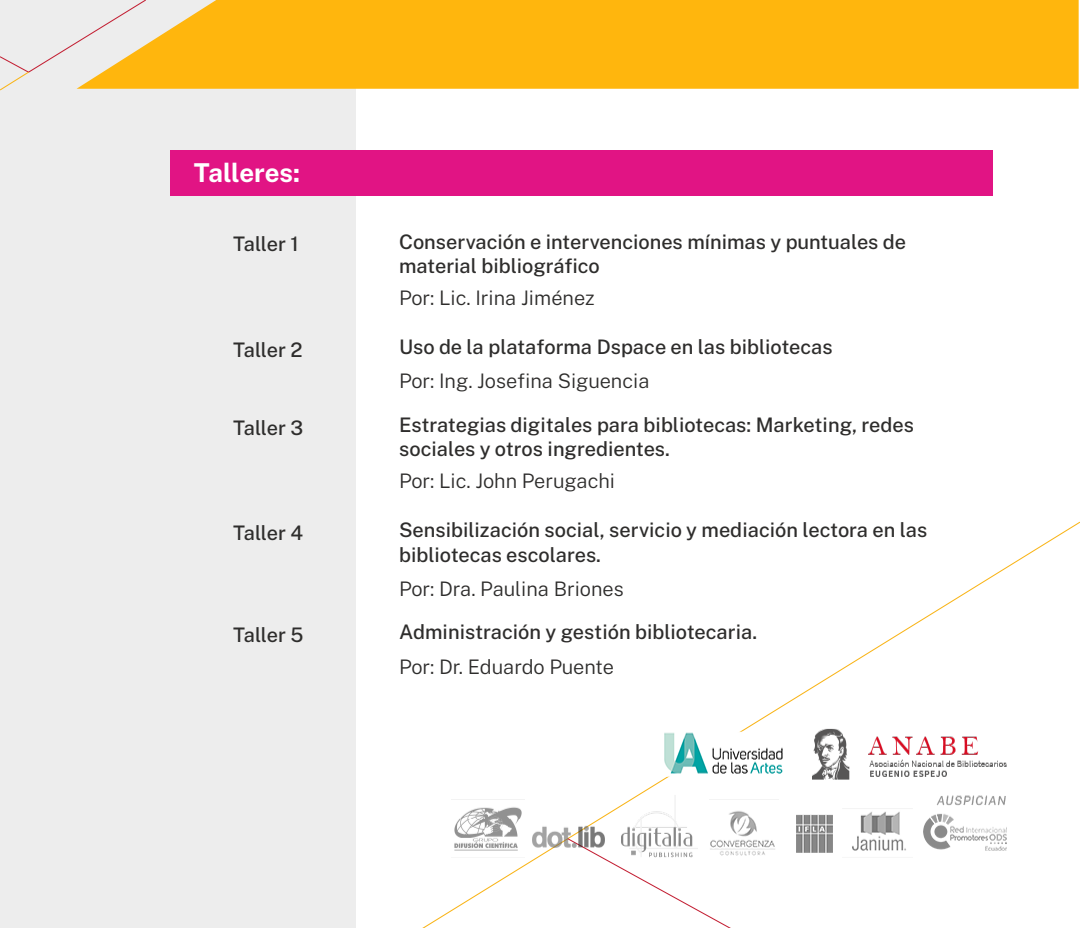
<style>
.page{position:relative;width:1080px;height:928px;background:#fff}
.page>*{position:absolute;margin:0;border:0;box-sizing:border-box;transform-origin:0 0}
.t1{font:700 25.9px "Public Sans";letter-spacing:-.005em;color:#fff}
.t2{font:500 20px/24px "Public Sans";color:#2e2d2c}
.t3{font:300 20px "Public Sans";color:#2e2d2c}
</style>
<div class="page">
<img style="left:0;top:0;width:1080px;height:927px">
<p class="t1" style="left:194px;top:154px;width:108px">Talleres:</p>
<p class="t2" style="left:233px;top:231px;width:67px">Taller 1</p>
<p class="t2" style="left:233px;top:336px;width:71px">Taller 2</p>
<p class="t2" style="left:233px;top:414px;width:72px">Taller 3</p>
<p class="t2" style="left:233px;top:519px;width:72px">Taller 4</p>
<p class="t2" style="left:233px;top:621px;width:72px">Taller 5</p>
<p class="t2" style="left:399px;top:228px;width:508px">Conservación e intervenciones mínimas y puntuales de material bibliográfico</p>
<p class="t3" style="left:399px;top:283px;width:197px">Por: Lic. Irina Jiménez</p>
<p class="t2" style="left:399px;top:333px;width:435px">Uso de la plataforma Dspace en las bibliotecas</p>
<p class="t3" style="left:399px;top:366px;width:252px">Por: Ing. Josefina Siguencia</p>
<p class="t2" style="left:399px;top:411px;width:516px">Estrategias digitales para bibliotecas: Marketing, redes sociales y otros ingredientes.</p>
<p class="t3" style="left:399px;top:466px;width:218px">Por: Lic. John Perugachi</p>
<p class="t2" style="left:399px;top:516px;width:530px">Sensibilización social, servicio y mediación lectora en las bibliotecas escolares.</p>
<p class="t3" style="left:399px;top:573px;width:226px">Por: Dra. Paulina Briones</p>
<p class="t2" style="left:399px;top:618px;width:360px">Administración y gestión bibliotecaria.</p>
<p class="t3" style="left:399px;top:651px;width:217px">Por: Dr. Eduardo Puente</p>
</div>
